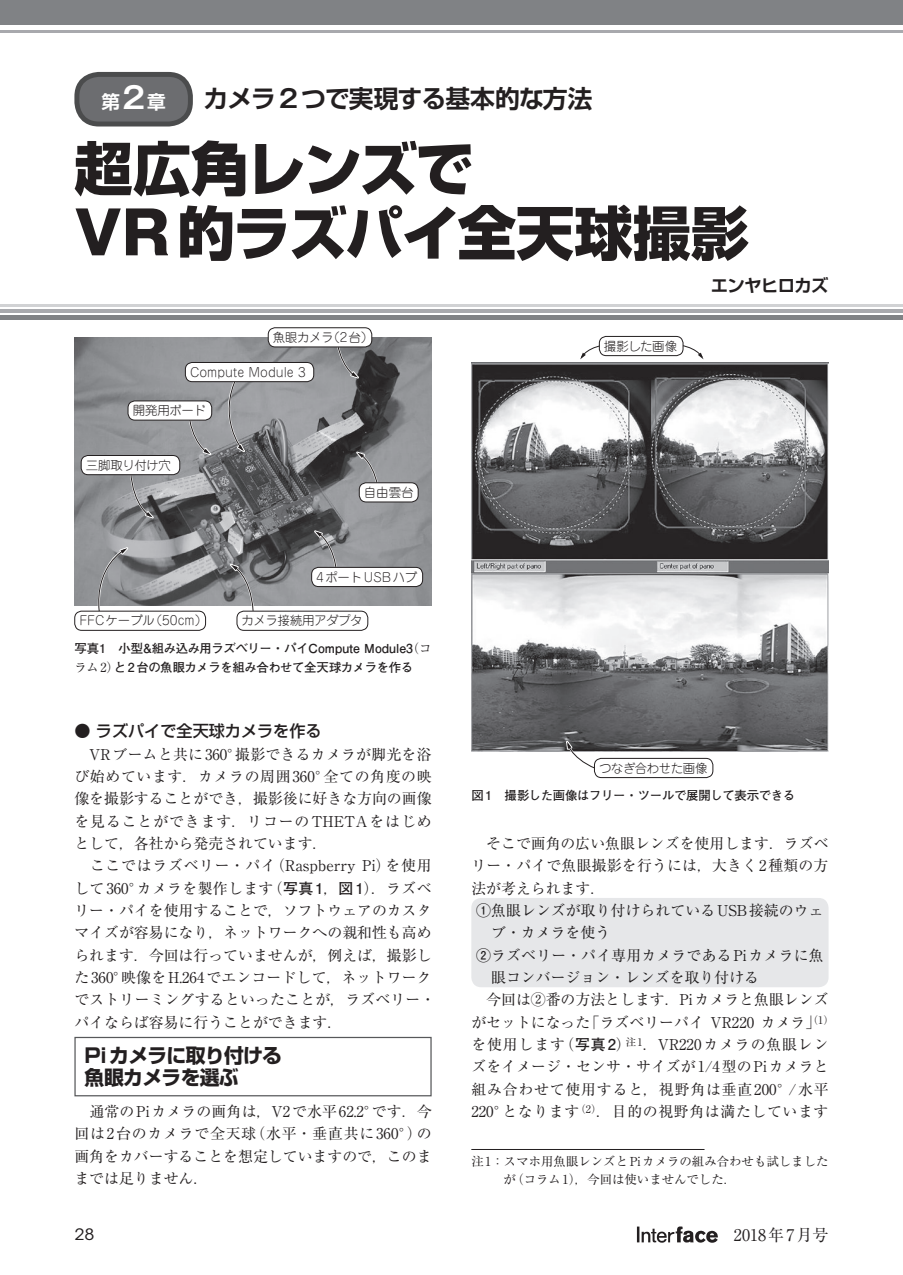
<style>
.page{position:relative;width:903px;height:1275px;background:#fff}
.page>*{position:absolute;margin:0;border:0;box-sizing:border-box;transform-origin:0 0}
.t1{font:800 58.27px/64.6px "Shin Go Pro";letter-spacing:-.035em;color:#231f20}
.t2{font:700 24.85px "Shin Go Pro De";letter-spacing:-.035em;color:#231f20}
.t3{font:700 19.78px/22.4px "Shin Go Pro";letter-spacing:-.035em;color:#231f20}
.t4{font:700 18.55px "Shin Go Pro De";color:#fff}
.t5{font:700 17.32px "Shin Go Pro De";letter-spacing:-.035em;color:#231f20}
.t6{font:500 16.1px "Shin Go Pro";color:#231f20}
.t7{font:16.1px "Ryumin Pro";color:#231f20}
.t8{font:15.58px "ITC Avant Garde Std";color:#231f20;scale:1.11 1}
.t9{font:14.88px/22.4px "Ryumin Pro";color:#231f20}
.t10{font:14.88px "Ryumin Pro";letter-spacing:.06em;color:#231f20}
.t11{font:14.88px "Ryumin Pro";letter-spacing:.045em;color:#231f20}
.t12{font:14.88px "Ryumin Pro";letter-spacing:.055em;color:#231f20}
.t13{font:700 12.42px/18.6px "Futo Go B101 Pro";letter-spacing:-.035em;color:#231f20}
.t14{font:300 12.42px "Jun 101 Pro";color:#231f20}
.t15{font:12.42px/18.6px "Ryumin Pro";color:#231f20}
.t16{font:300 12.42px "Jun 101 Pro";letter-spacing:-.035em;color:#231f20}
.s1{font-family:"Gothic MB101 Pro De";font-size:29.75px}
.s2{font-family:"Gothic MB101 Pro De"}
.s3{font-family:"Gothic MB101 Pro"}
.s4{font-family:"Ryumin Pro";font-weight:400}
.s5{font-family:"Futo Go B101 Pro";font-weight:700}
</style>
<div class="page">
<svg style="left:637px;top:1226px;width:81px;height:17px"></svg>
<hr style="left:0;top:309px;width:903px;height:4px;background:#a8a9ad">
<div style="left:0;top:315px;width:903px;height:5px;background:#808285"></div>
<hr style="left:0;top:304px;width:903px;height:2px;background:#d1d2d4">
<div style="left:0;top:0;width:903px;height:25px;background:#808285"></div>
<hr style="left:0;top:30px;width:903px;height:2px;background:#a8a9ad">
<div style="left:74px;top:1037px;width:358px;height:59px;background:#fff;border:1px solid #57585a"></div>
<div style="left:471px;top:898px;width:357px;height:89px;background:#e6e7e9;border-radius:10px"></div>
<img style="left:471px;top:362px;width:357px;height:390px">
<svg style="left:672px;top:344px;width:36px;height:21px"></svg>
<svg style="left:575px;top:344px;width:36px;height:21px"></svg>
<div style="left:599px;top:336px;width:84px;height:20px;background:#fff;border-radius:7px"></div>
<div style="left:599px;top:336px;width:84px;height:20px;border:1px solid #231f20;border-radius:7px"></div>
<svg style="left:564px;top:734px;width:46px;height:35px"></svg>
<div style="left:594px;top:758px;width:119px;height:20px;background:#fff;border-radius:7px"></div>
<div style="left:594px;top:758px;width:119px;height:20px;border:1px solid #231f20;border-radius:7px"></div>
<img style="left:74px;top:337px;width:358px;height:268px">
<div style="left:128px;top:401px;width:84px;height:19px;background:#fff;border-radius:7px"></div>
<div style="left:128px;top:401px;width:84px;height:19px;border:1px solid #231f20;border-radius:7px"></div>
<svg style="left:334px;top:347px;width:30px;height:35px"></svg>
<div style="left:268px;top:328px;width:104px;height:19px;background:#fff;border-radius:7px"></div>
<div style="left:268px;top:327px;width:104px;height:20px;border:1px solid #231f20;border-radius:7px"></div>
<svg style="left:351px;top:448px;width:30px;height:53px"></svg>
<div style="left:359px;top:483px;width:59px;height:19px;background:#fff;border-radius:7px"></div>
<div style="left:359px;top:482px;width:59px;height:20px;border:1px solid #231f20;border-radius:7px"></div>
<svg style="left:309px;top:527px;width:30px;height:53px"></svg>
<div style="left:312px;top:567px;width:111px;height:20px;background:#fff;border-radius:7px"></div>
<div style="left:311px;top:567px;width:112px;height:20px;border:1px solid #231f20;border-radius:7px"></div>
<svg style="left:186px;top:379px;width:63px;height:79px;background:#9d9fa1"></svg>
<div style="left:185px;top:362px;width:129px;height:20px;background:#fff;border-radius:7px"></div>
<div style="left:185px;top:362px;width:129px;height:20px;border:1px solid #231f20;border-radius:7px"></div>
<svg style="left:94px;top:544px;width:40px;height:67px;background:#97989b"></svg>
<div style="left:74px;top:611px;width:132px;height:20px;border:1px solid #231f20;border-radius:7px"></div>
<svg style="left:129px;top:475px;width:30px;height:47px"></svg>
<div style="left:81px;top:455px;width:99px;height:20px;background:#fff;border-radius:7px"></div>
<div style="left:81px;top:455px;width:99px;height:20px;border:1px solid #231f20;border-radius:7px"></div>
<svg style="left:225px;top:561px;width:30px;height:52px;background:#909093"></svg>
<div style="left:237px;top:611px;width:131px;height:20px;border:1px solid #231f20;border-radius:7px"></div>
<hr style="left:471px;top:1149px;width:233px;height:1px;background:#231f20">
<div style="left:77px;top:74px;width:113px;height:50px;background:#6c6d70;border-radius:22px"></div>
<div style="left:74px;top:72px;width:119px;height:54px;border:5px solid #4b4c4d;border-radius:22px"></div>
<p class="t4" style="left:101px;top:87px;width:66px">第<span class="s1">2</span>章</p>
<h2 class="t2" style="left:203px;top:78px;width:391px">カメラ <span class="s2">2</span> つで実現する基本的な方法</h2>
<h1 class="t1" style="left:74px;top:130px;width:676px">超広角レンズで<br><span class="s3">VR</span>的ラズパイ全天球撮影</h1>
<p class="t14" style="left:273px;top:327px;width:102px">魚眼カメラ（2台）</p>
<p class="t14" style="left:190px;top:362px;width:117px">Compute Module 3</p>
<p class="t14" style="left:133px;top:401px;width:75px">開発用ボード</p>
<p class="t16" style="left:86px;top:455px;width:87px">三脚取り付け穴</p>
<p class="t14" style="left:79px;top:611px;width:129px">FFCケーブル（50cm）</p>
<p class="t14" style="left:364px;top:483px;width:51px">自由雲台</p>
<p class="t14" style="left:316px;top:567px;width:102px">4ポートUSBハブ</p>
<p class="t16" style="left:242px;top:611px;width:122px">カメラ接続用アダプタ</p>
<p class="t13" style="left:74px;top:638px;width:359px">写真1　小型&amp;組み込み用ラズベリー・パイCompute Module3<span class="s4">（コラム 2）</span>と 2 台の魚眼カメラを組み合わせて全天球カメラを作る</p>
<p class="t6" style="left:74px;top:718px;width:249px">● ラズパイで全天球カメラを作る</p>
<p class="t9" style="left:74px;top:742px;width:362px">　VRブームと共に360°撮影できるカメラが脚光を浴び始めています．カメラの周囲360°全ての角度の映像を撮影することができ，撮影後に好きな方向の画像を見ることができます．リコーのTHETAをはじめとして，各社から発売されています．<br>　ここではラズベリー・パイ（Raspberry Pi）を使用して360°カメラを製作します（<span class="s5">写真1</span>，<span class="s5">図1</span>）．ラズベリー・パイを使用することで，ソフトウェアのカスタマイズが容易になり，ネットワークへの親和性も高められます．今回は行っていませんが，例えば，撮影した360°映像をH.264でエンコードして，ネットワークでストリーミングするといったことが，ラズベリー・パイならば容易に行うことができます．</p>
<h3 class="t3" style="left:84px;top:1042px;width:199px">Pi カメラに取り付ける魚眼カメラを選ぶ</h3>
<p class="t9" style="left:74px;top:1099px;width:359px;text-align:justify">　通常のPiカメラの画角は，V2で水平62.2°です．今回は2台のカメラで全天球（水平・垂直共に360°）の画角をカバーすることを想定していますので，このままでは足りません．</p>
<p class="t14" style="left:604px;top:336px;width:75px">撮影した画像</p>
<p class="t5" style="left:711px;top:271px;width:119px">エンヤヒロカズ</p>
<p class="t16" style="left:599px;top:758px;width:110px">つなぎ合わせた画像</p>
<p class="t13" style="left:471px;top:784px;width:325px">図 1　撮影した画像はフリー・ツールで展開して表示できる</p>
<p class="t9" style="left:471px;top:831px;width:359px">　そこで画角の広い魚眼レンズを使用します．ラズベ</p>
<p class="t9" style="left:471px;top:854px;width:359px">リー・パイで魚眼撮影を行うには，大きく2種類の方</p>
<p class="t9" style="left:471px;top:876px;width:135px">法が考えられます．</p>
<p class="t9" style="left:476px;top:898px;width:349px"><span class="s5">①</span>魚眼レンズが取り付けられているUSB接続のウェ</p>
<p class="t9" style="left:491px;top:920px;width:121px">ブ・カメラを使う</p>
<p class="t9" style="left:476px;top:943px;width:349px"><span class="s5">②</span>ラズベリー・パイ専用カメラであるPiカメラに魚</p>
<p class="t9" style="left:491px;top:965px;width:269px">眼コンバージョン・レンズを取り付ける</p>
<p class="t9" style="left:471px;top:987px;width:359px">　今回は②番の方法とします．Piカメラと魚眼レンズ</p>
<p class="t9" style="left:471px;top:1010px;width:364px">がセットになった「ラズベリーパイ VR220 カメラ」<sup>（1）</sup></p>
<p class="t10" style="left:471px;top:1033px;width:359px">を使用します（<span class="s5">写真2</span>）<sup>注1</sup>．VR220カメラの魚眼レン</p>
<p class="t9" style="left:471px;top:1054px;width:359px">ズをイメージ・センサ・サイズが1/4型のPiカメラと</p>
<p class="t12" style="left:471px;top:1077px;width:359px">組み合わせて使用すると，視野角は垂直200°/水平</p>
<p class="t11" style="left:471px;top:1100px;width:359px">220°となります<sup>（2）</sup>．目的の視野角は満たしています</p>
<p class="t15" style="left:504px;top:1151px;width:326px;text-indent:-32px">注1：スマホ用魚眼レンズとPiカメラの組み合わせも試しましたが（コラム1），今回は使いませんでした．</p>
<p class="t8" style="left:74px;top:1225px;width:20px">28</p>
<p class="t7" style="left:718px;top:1222px;width:112px">　2018年7月号</p>
</div>
